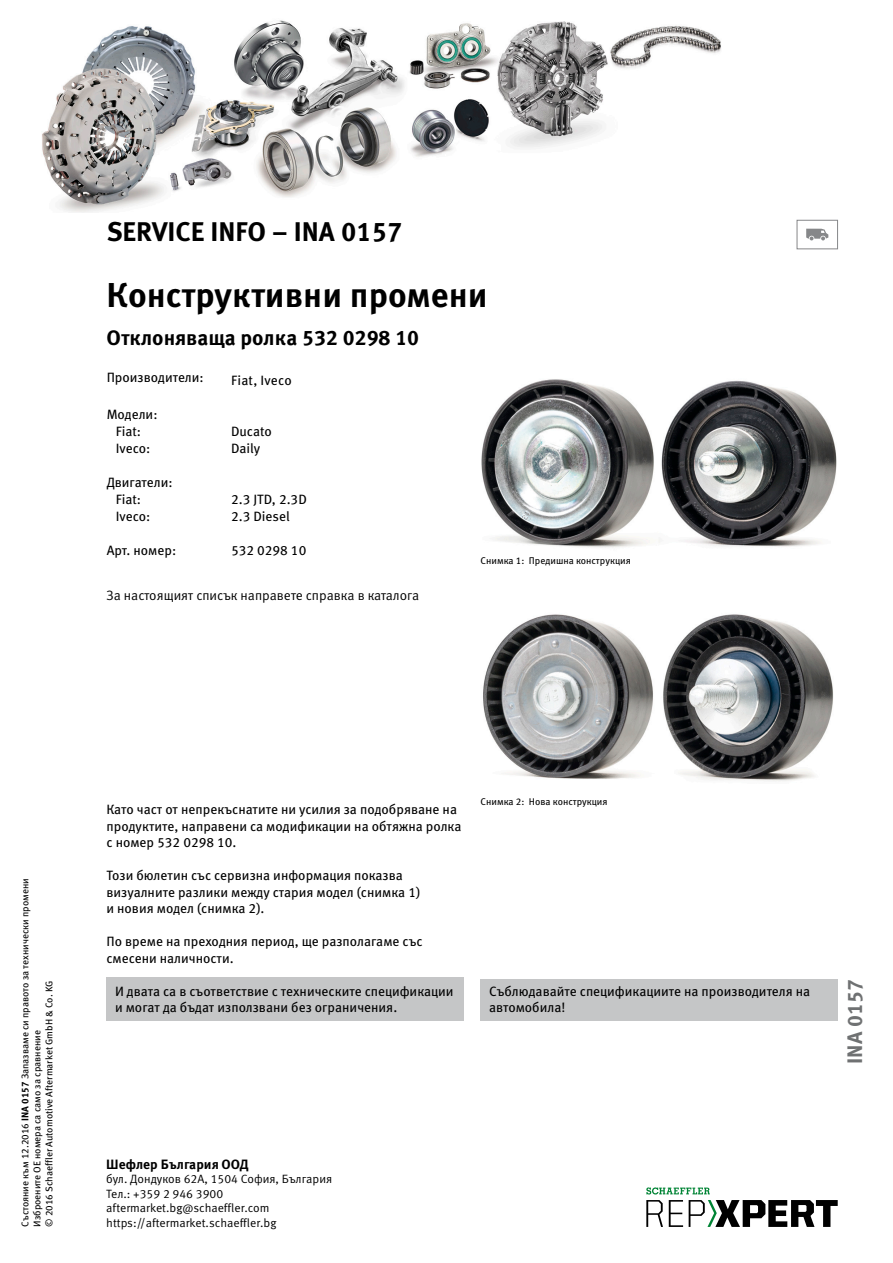
<style>
.page{position:relative;width:893px;height:1263px;background:#fff}
.page>*{position:absolute;margin:0;border:0;box-sizing:border-box;transform-origin:0 0}
.t1{font:700 34.5px "Meta Pro";color:#000}
.t2{font:700 27px "Meta Pro";color:#000}
.t3{font:700 21px "Meta Pro";color:#000}
.t4{font:700 21px "Meta Pro";color:#6f7172}
.t5{font:13.5px/16.5px "Meta Pro";color:#000}
.t6{font:13.5px "Meta Pro Norm";color:#000}
.t7{font:700 13.5px "Meta Pro";color:#000}
.t8{font:12px/14.4px "Meta Pro Norm";color:#000}
.t9{font:9.75px/12px "Meta Pro";color:#000}
.s1{font-weight:700}
</style>
<div class="page">
<div style="left:107px;top:977px;width:357px;height:44px;background:#c5c6c7"></div>
<img style="left:481px;top:379px;width:356px;height:169px">
<img style="left:483px;top:614px;width:350px;height:167px">
<div style="left:480px;top:980px;width:358px;height:41px;background:#c5c6c7"></div>
<div style="left:797px;top:220px;width:41px;height:29px;border:1px solid #868789"></div>
<svg style="left:806px;top:229px;width:22px;height:11px"></svg>
<img style="left:42px;top:20px;width:679px;height:193px">
<svg style="left:646px;top:1200px;width:17px;height:27px"></svg>
<svg style="left:669px;top:1200px;width:14px;height:27px"></svg>
<svg style="left:689px;top:1200px;width:149px;height:27px"></svg>
<svg style="left:646px;top:1187px;width:64px;height:7px"></svg>
<h2 class="t2" style="left:107px;top:210px;width:297px">SERVICE INFO – INA 0157</h2>
<h1 class="t1" style="left:107px;top:268px;width:382px">Конструктивни промени</h1>
<h3 class="t3" style="left:107px;top:321px;width:314px">Отклоняваща ролка 532 0298 10</h3>
<p class="t5" style="left:107px;top:368px;width:99px">Производители:</p>
<p class="t5" style="left:231px;top:371px;width:62px">Fiat, Iveco</p>
<p class="t5" style="left:107px;top:405px;width:52px;line-height:17px;text-align:center">Модели:<br>Fiat:</p>
<p class="t5" style="left:231px;top:422px;width:42px">Ducato</p>
<p class="t5" style="left:116px;top:439px;width:36px">Iveco:</p>
<p class="t5" style="left:231px;top:439px;width:31px">Daily</p>
<p class="t5" style="left:116px;top:473px;width:58px;line-height:17px;text-indent:-9px">Двигатели:<br>Fiat:</p>
<p class="t5" style="left:231px;top:490px;width:77px">2.3 JTD, 2.3D</p>
<p class="t5" style="left:116px;top:507px;width:36px">Iveco:</p>
<p class="t5" style="left:231px;top:507px;width:60px">2.3 Diesel</p>
<p class="t5" style="left:107px;top:541px;width:71px">Aрт. номер:</p>
<p class="t5" style="left:231px;top:541px;width:77px">532 0298 10</p>
<p class="t6" style="left:106px;top:585px;width:314px">За настоящият списък направете справка в каталога</p>
<p class="t9" style="left:480px;top:554px;width:152px">Снимка 1: Предишна конструкция</p>
<p class="t9" style="left:19px;top:1227px;width:350px;rotate:-90deg">Състояние към 12.2016 <span class="s1">INA 0157</span> Запазваме си правото за технически промени<br>Изброените ОЕ номера са само за сравнение<br>© 2016 Schaeffler Automotive Aftermarket GmbH &amp; Co. KG</p>
<p class="t5" style="left:107px;top:800px;width:356px">Като част от непрекъснатите ни усилия за подобряване на продуктите, направени са модификации на обтяжна ролка с номер 532 0298 10.</p>
<p class="t5" style="left:107px;top:866px;width:315px">Този бюлетин със сервизна информация показва визуалните разлики между стария модел (снимка 1) и новия модел (снимка 2).</p>
<p class="t5" style="left:107px;top:932px;width:318px">По време на преходния период, ще разполагаме със смесени наличности.</p>
<p class="t5" style="left:115px;top:982px;width:340px">И двата са в съответствие с техническите спецификации и могат да бъдат използвани без ограничения.</p>
<p class="t9" style="left:480px;top:795px;width:129px">Снимка 2: Нова конструкция</p>
<p class="t5" style="left:489px;top:982px;width:323px">Съблюдавайте спецификациите на производителя на автомобила!</p>
<h3 class="t4" style="left:838px;top:1064px;width:86px;rotate:-90deg">INA 0157</h3>
<p class="t7" style="left:106px;top:1154px;width:144px">Шефлер България ООД</p>
<p class="t8" style="left:106px;top:1171px;width:227px">бул. Дондуков 62А, 1504 София, България Тел.: +359 2 946 3900 aftermarket.bg@schaeffler.com https://aftermarket.schaeffler.bg</p>
</div>
